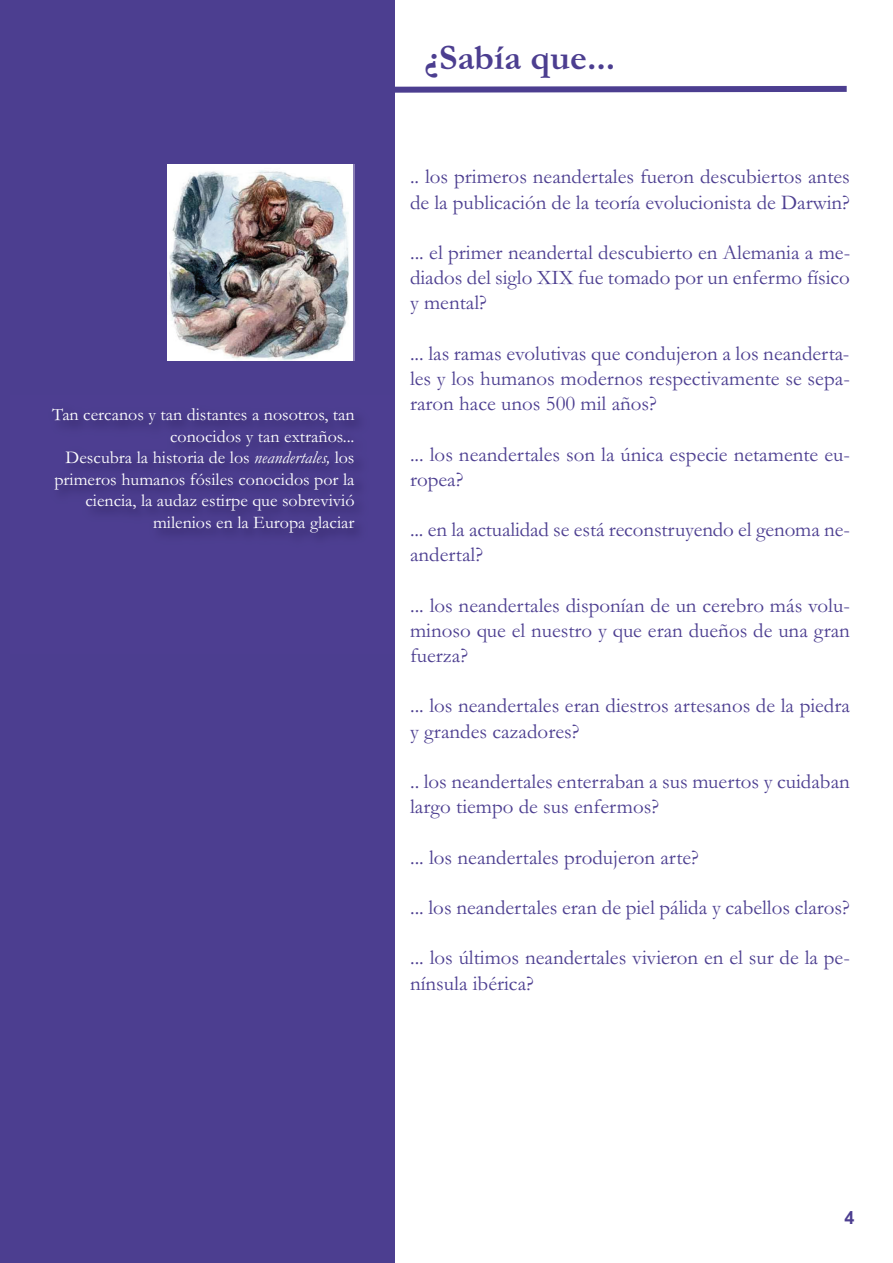
<style>
.page{position:relative;width:893px;height:1263px;background:#fff}
.page>*{position:absolute;margin:0;border:0;box-sizing:border-box;transform-origin:0 0}
.t1{font:700 36px "Garamond";color:#4c3e90}
.t2{font:21px/25.2px "Garamond";color:#4c3e90}
.t3{font:18px/21.6px "Garamond";color:#fff;text-align:right}
.t4{font:700 18px "Arial";color:#4c3e90}
.s1{font-style:italic}
</style>
<div class="page">
<div style="left:0;top:0;width:394px;height:1263px;background:#4c3e90"></div>
<svg style="left:394px;top:83px;width:453px;height:13px"></svg>
<img style="left:168px;top:165px;width:184px;height:195px">
<img style="left:62px;top:395px;width:333px;height:258px">
<p class="t3" style="left:52px;top:406px;width:304px">Tan cercanos y tan distantes a nosotros, tan conocidos y tan extraños...<br>Descubra la historia de los <span class="s1">neandertales,</span> los primeros humanos fósiles conocidos por la ciencia, la audaz estirpe que sobrevivió milenios en la Europa glaciar</p>
<h1 class="t1" style="left:424px;top:44px;width:192px">¿Sabía que...</h1>
<p class="t2" style="left:410px;top:167px;width:441px">.. los primeros neandertales fueron descubiertos antes de la publicación de la teoría evolucionista de Darwin?</p>
<p class="t2" style="left:410px;top:242px;width:442px;text-align:justify">... el primer neandertal descubierto en Alemania a me&shy;diados del siglo XIX fue tomado por un enfermo físico y mental?</p>
<p class="t2" style="left:410px;top:343px;width:441px;text-align:justify">... las ramas evolutivas que condujeron a los neanderta&shy;les y los humanos modernos respectivamente se sepa&shy;raron hace unos 500 mil años?</p>
<p class="t2" style="left:410px;top:444px;width:441px">... los neandertales son la única especie netamente eu&shy;ropea?</p>
<p class="t2" style="left:410px;top:519px;width:441px">... en la actualidad se está reconstruyendo el genoma ne&shy;andertal?</p>
<p class="t2" style="left:410px;top:595px;width:441px;text-align:justify">... los neandertales disponían de un cerebro más volu&shy;minoso que el nuestro y que eran dueños de una gran fuerza?</p>
<p class="t2" style="left:410px;top:696px;width:441px">... los neandertales eran diestros artesanos de la piedra y grandes cazadores?</p>
<p class="t2" style="left:410px;top:771px;width:441px">.. los neandertales enterraban a sus muertos y cuidaban largo tiempo de sus enfermos?</p>
<p class="t2" style="left:410px;top:847px;width:290px">... los neandertales produjeron arte?</p>
<p class="t2" style="left:410px;top:897px;width:441px">... los neandertales eran de piel pálida y cabellos claros?</p>
<p class="t2" style="left:410px;top:948px;width:441px">... los últimos neandertales vivieron en el sur de la pe&shy;nínsula ibérica?</p>
<p class="t4" style="left:844px;top:1206px;width:12px">4</p>
</div>
